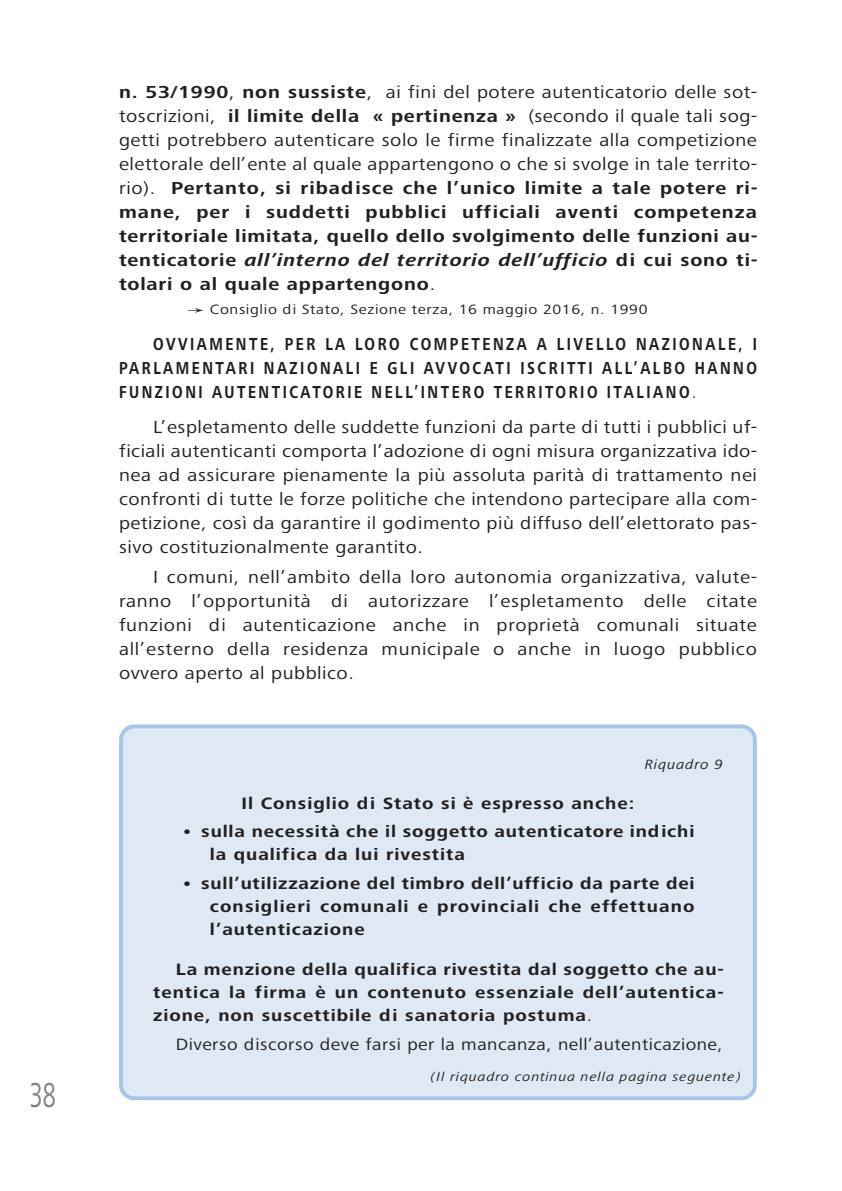
<style>
.page{position:relative;width:842px;height:1191px;background:#fff}
.page>*{position:absolute;margin:0;border:0;box-sizing:border-box;transform-origin:0 0}
.t1{font:36px "Frutiger Next Pro";color:#808285;scale:.67 1}
.t2{font:18px/24px "Frutiger Next Pro";letter-spacing:.025em;color:#231f20;text-align:justify;scale:1.13 1}
.t3{font:700 18px/24px "Frutiger Next Pro";letter-spacing:.085em;color:#231f20;text-align:justify;scale:1.13 1}
.t4{font:700 18px/24px "Frutiger Next Pro";letter-spacing:.085em;color:#231f20;text-align:justify;scale:.8 1}
.t5{font:700 17px/23px "Frutiger Next Pro";letter-spacing:.05em;color:#231f20;text-align:justify;scale:1.13 1}
.t6{font:17px "Frutiger Next Pro";letter-spacing:.025em;color:#231f20;scale:1.13 1}
.t7{font:14px "Frutiger Next Pro";letter-spacing:.04em;color:#231f20;scale:1.16 1}
.t8{font:italic 14px "Frutiger Next Pro";letter-spacing:.05em;color:#231f20;scale:1.1 1}
.t9{font:italic 13px "Frutiger Next Pro";letter-spacing:.05em;color:#231f20;scale:1.15 1}
.s1{font-weight:400}
.s2{font-style:italic}
.s3{font-family:"Arial Unicode MS"}
</style>
<div class="page">
<div style="left:119px;top:724px;width:638px;height:376px;background:#dfe9f5"></div>
<p class="t1" style="left:30px;top:1081px;width:40px">38</p>
<p class="t3" style="left:119px;top:82px;width:567px">n. 53/1990<span class="s1">,</span> non sussiste<span class="s1">, ai fini del potere autenticatorio delle sot&shy;toscrizioni,</span> il limite della « pertinenza » <span class="s1">(secondo il quale tali sog&shy;getti potrebbero autenticare solo le firme finalizzate alla competizione elettorale dell’ente al quale appartengono o che si svolge in tale territo&shy;rio).</span> Pertanto, si ribadisce che l’unico limite a tale potere ri&shy;mane, per i suddetti pubblici ufficiali aventi competenza territoriale limitata, quello dello svolgimento delle funzioni au&shy;tenticatorie <span class="s2">all’interno del territorio dell’ufficio</span> di cui sono ti&shy;tolari o al quale appartengono<span class="s1">.</span></p>
<p class="t7" style="left:187px;top:304px;width:398px"><span class="s3">￫</span>Consiglio di Stato, Sezione terza, 16 maggio 2016, n. 1990</p>
<p class="t4" style="left:119px;top:333px;width:799px;text-indent:34px">OVVIAMENTE, PER LA LORO COMPETENZA A LIVELLO NAZIONALE, I PARLAMENTARI NAZIONALI E GLI AVVOCATI ISCRITTI ALL’ALBO HANNO FUNZIONI AUTENTICATORIE NELL’INTERO TERRITORIO ITALIANO<span class="s1">.</span></p>
<p class="t2" style="left:119px;top:417px;width:566px;text-indent:34px">L’espletamento delle suddette funzioni da parte di tutti i pubblici uf&shy;ficiali autenticanti comporta l’adozione di ogni misura organizzativa ido&shy;nea ad assicurare pienamente la più assoluta parità di trattamento nei confronti di tutte le forze politiche che intendono partecipare alla com&shy;petizione, così da garantire il godimento più diffuso dell’elettorato pas&shy;sivo costituzionalmente garantito.</p>
<p class="t2" style="left:119px;top:566px;width:566px;text-indent:34px">I comuni, nell’ambito della loro autonomia organizzativa, valute&shy;ranno l’opportunità di autorizzare l’espletamento delle citate funzioni di autenticazione anche in proprietà comunali situate all’esterno della residenza municipale o anche in luogo pubblico ovvero aperto al pubblico.</p>
<p class="t8" style="left:645px;top:758px;width:72px">Riquadro 9</p>
<p class="t5" style="left:241px;top:793px;width:349px">Il Consiglio di Stato si è espresso anche:</p>
<p class="t5" style="left:210px;top:821px;width:430px;text-indent:-28px">• sulla necessità che il soggetto autenticatore indichi la qualifica da lui rivestita</p>
<p class="t5" style="left:210px;top:873px;width:430px;text-indent:-28px">• sull’utilizzazione del timbro dell’ufficio da parte dei consiglieri comunali e provinciali che effettuano l’autenticazione</p>
<p class="t5" style="left:153px;top:959px;width:506px;text-indent:23px">La menzione della qualifica rivestita dal soggetto che au&shy;tentica la firma è un contenuto essenziale dell’autentica&shy;zione, non suscettibile di sanatoria postuma<span class="s1">.</span></p>
<p class="t6" style="left:176px;top:1037px;width:486px">Diverso discorso deve farsi per la mancanza, nell’autenticazione,</p>
<p class="t9" style="left:430px;top:1071px;width:271px">(Il riquadro continua nella pagina seguente)</p>
</div>
